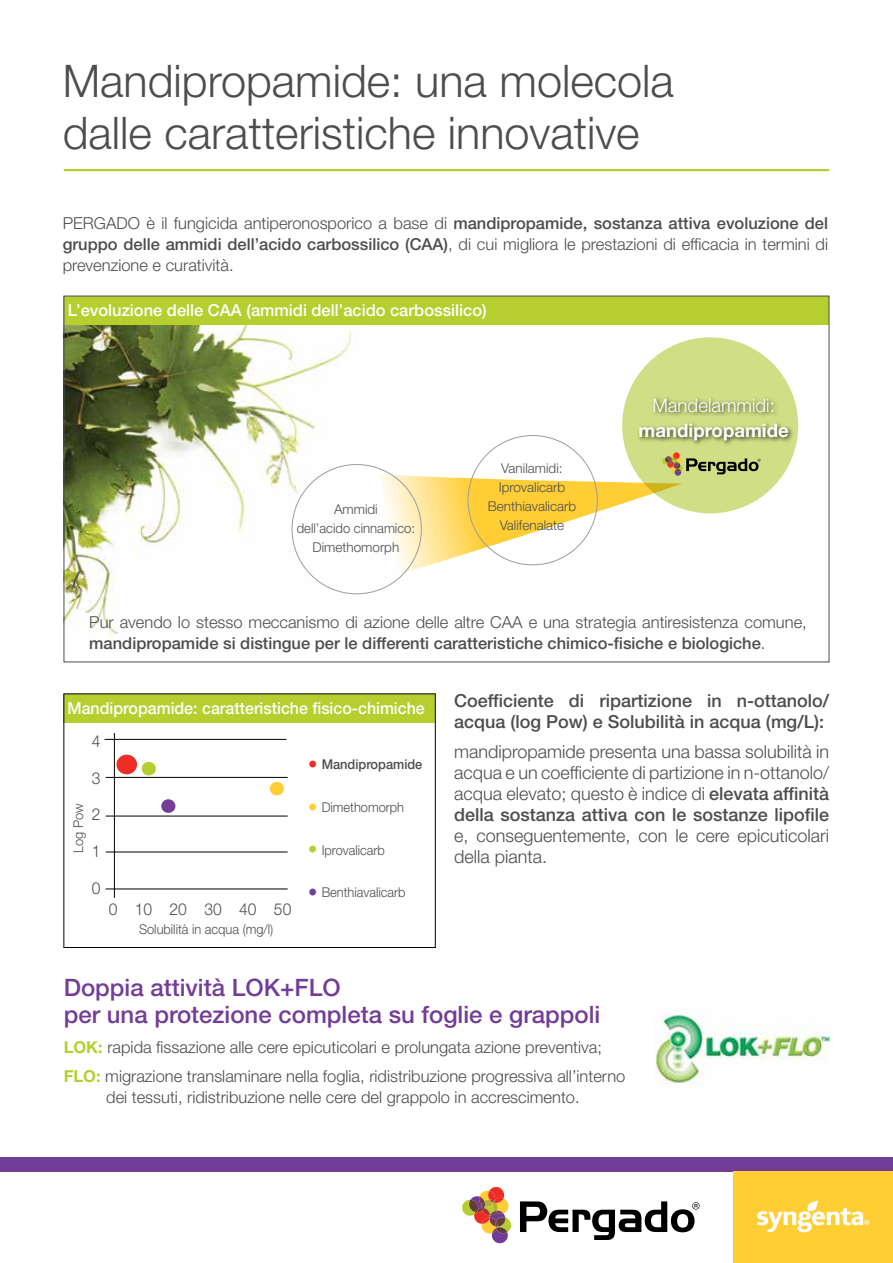
<style>
.page{position:relative;width:893px;height:1263px;background:#fff}
.page>*{position:absolute;margin:0;border:0;box-sizing:border-box;transform-origin:0 0}
.t1{font:300 45px/52.5px "Helvetica Neue LT Std";color:#4d4d4f}
.t2{font:500 24px/27px "Helvetica Neue LT Std";color:#733c97}
.t3{font:700 18.6px "Helvetica Neue LT Std";color:#fff}
.t4{font:300 18.6px "Helvetica Neue LT Std";color:#fff}
.t5{font:300 18px/21px "Helvetica Neue LT Std";color:#4d4d4f;text-align:justify}
.t6{font:500 18px/21px "Helvetica Neue LT Std";color:#4d4d4f}
.t7{font:300 16.5px/21px "Helvetica Neue LT Std";color:#4d4d4f}
.t8{font:500 16.5px "Helvetica Neue LT Std";color:#fff}
.t9{font:300 16.5px "Helvetica Neue LT Std";color:#4d4d4f;scale:.95 1}
.t10{font:300 13.5px/18.8px "Helvetica Neue LT Std";color:#4d4d4f;text-align:center}
.t11{font:300 13.5px "Helvetica Neue LT Std";color:#4d4d4f;scale:.95 1}
.t12{font:500 13.5px "Helvetica Neue LT Std";color:#4d4d4f;scale:.95 1}
.s1{font-weight:500}
.s2{font-weight:300;font-size:19.5px;color:#ee2e24}
.s3{font-size:19.5px;color:#ffce35}
.s4{font-size:19.5px;color:#b6cf2f}
.s5{font-size:19.5px;color:#733c97}
.s6{font-weight:700;color:#b6cf2f}
</style>
<div class="page">
<div style="left:0;top:1157px;width:893px;height:14px;background:#733c97"></div>
<div style="left:733px;top:1171px;width:160px;height:92px;background:#ffce35"></div>
<hr style="left:64px;top:169px;width:765px;height:2px;background:#b6cf2f">
<svg style="left:757px;top:1200px;width:112px;height:32px"></svg>
<div style="left:63px;top:694px;width:372px;height:28px;background:#b6cf2f"></div>
<hr style="left:114px;top:733px;width:1px;height:165px;background:#000">
<hr style="left:105px;top:739px;width:182px;height:1px;background:#000">
<hr style="left:106px;top:777px;width:182px;height:1px;background:#000">
<hr style="left:106px;top:816px;width:182px;height:1px;background:#000">
<hr style="left:106px;top:852px;width:182px;height:1px;background:#000">
<hr style="left:106px;top:889px;width:182px;height:1px;background:#000">
<div style="left:116px;top:755px;width:21px;height:19px;background:#ee2e24;border-radius:50%"></div>
<div style="left:142px;top:762px;width:14px;height:13px;background:#b6cf2f;border-radius:50%"></div>
<div style="left:161px;top:799px;width:14px;height:14px;background:#733c97;border-radius:50%"></div>
<div style="left:270px;top:782px;width:14px;height:13px;background:#ffce35;border-radius:50%"></div>
<img style="left:655px;top:1008px;width:176px;height:76px">
<svg style="left:520px;top:1201px;width:179px;height:39px"></svg>
<svg style="left:462px;top:1187px;width:50px;height:56px"></svg>
<svg style="left:365px;top:474px;width:317px;height:120px"></svg>
<img style="left:64px;top:324px;width:298px;height:339px">
<div style="left:64px;top:296px;width:765px;height:28px;background:#b6cf2f"></div>
<div style="left:622px;top:337px;width:176px;height:176px;background:#d0de85;border-radius:50%"></div>
<div style="left:637px;top:396px;width:157px;height:51px;background:#000;opacity:.75"></div>
<svg style="left:662px;top:452px;width:99px;height:24px"></svg>
<h1 class="t1" style="left:63px;top:53px;width:613px">Mandipropamide: una molecola dalle caratteristiche innovative</h1>
<p class="t7" style="left:63px;top:212px;width:767px;text-align:justify">PERGADO è il fungicida antiperonosporico a base di <span class="s1">mandipropamide, sostanza attiva evoluzione del gruppo delle ammidi dell’acido carbossilico (CAA)</span>, di cui migliora le prestazioni di efficacia in termini di prevenzione e curatività.</p>
<p class="t8" style="left:68px;top:300px;width:420px">L’evoluzione delle CAA (ammidi dell’acido carbossilico)</p>
<p class="t10" style="left:297px;top:499px;width:120px">Ammidi<br>dell’acido cinnamico:<br>Dimethomorph</p>
<p class="t10" style="left:488px;top:459px;width:90px">Vanilamidi:<br>Iprovalicarb<br>Benthiavalicarb<br>Valifenalate</p>
<p class="t4" style="left:652px;top:394px;width:124px">Mandelammidi:</p>
<p class="t3" style="left:639px;top:419px;width:152px">mandipropamide</p>
<p class="t7" style="left:89px;top:611px;width:719px">Pur avendo lo stesso meccanismo di azione delle altre CAA e una strategia antiresistenza comune, <span class="s1">mandipropamide si distingue per le differenti caratteristiche chimico-fisiche e biologiche</span>.</p>
<p class="t8" style="left:68px;top:698px;width:359px">Mandipropamide: caratteristiche fisico-chimiche</p>
<p class="t9" style="left:92px;top:731px;width:11px">4</p>
<p class="t9" style="left:92px;top:768px;width:11px">3</p>
<p class="t9" style="left:92px;top:804px;width:11px">2</p>
<p class="t9" style="left:92px;top:841px;width:11px">1</p>
<p class="t9" style="left:92px;top:878px;width:11px">0</p>
<p class="t9" style="left:109px;top:899px;width:194px">0 10 20 30 40 50</p>
<p class="t11" style="left:139px;top:920px;width:143px">Solubilità in acqua (mg/l)</p>
<p class="t12" style="left:308px;top:756px;width:122px"><span class="s2">•</span> Mandipropamide</p>
<p class="t11" style="left:308px;top:799px;width:103px"><span class="s3">•</span> Dimethomorph</p>
<p class="t11" style="left:308px;top:842px;width:82px"><span class="s4">•</span> Iprovalicarb</p>
<p class="t11" style="left:308px;top:884px;width:104px"><span class="s5">•</span> Benthiavalicarb</p>
<p class="t11" style="left:70px;top:853px;width:54px;rotate:-90deg">Log Pow</p>
<p class="t6" style="left:454px;top:690px;width:377px">Coefficiente di ripartizione in n-ottanolo/ acqua (log Pow) e Solubilità in acqua (mg/L):</p>
<p class="t5" style="left:454px;top:740px;width:377px">mandipropamide presenta una bassa solubilità in acqua e un coefficiente di partizione in n-ottanolo/ acqua elevato; questo è indice di <span class="s1">elevata affinità della sostanza attiva con le sostanze lipofile</span></p>
<p class="t5" style="left:454px;top:824px;width:377px">e, conseguentemente, con le cere epicuticolari della pianta.</p>
<h2 class="t2" style="left:64px;top:974px;width:538px">Doppia attività LOK+FLO<br>per una protezione completa su foglie e grappoli</h2>
<p class="t7" style="left:64px;top:1031px;width:563px;line-height:29.5px"><span class="s6">LOK:</span> rapida fissazione alle cere epicuticolari e prolungata azione preventiva;<br><span class="s6">FLO:</span> migrazione translaminare nella foglia, ridistribuzione progressiva all’interno</p>
<p class="t7" style="left:106px;top:1086px;width:475px">dei tessuti, ridistribuzione nelle cere del grappolo in accrescimento.</p>
</div>
